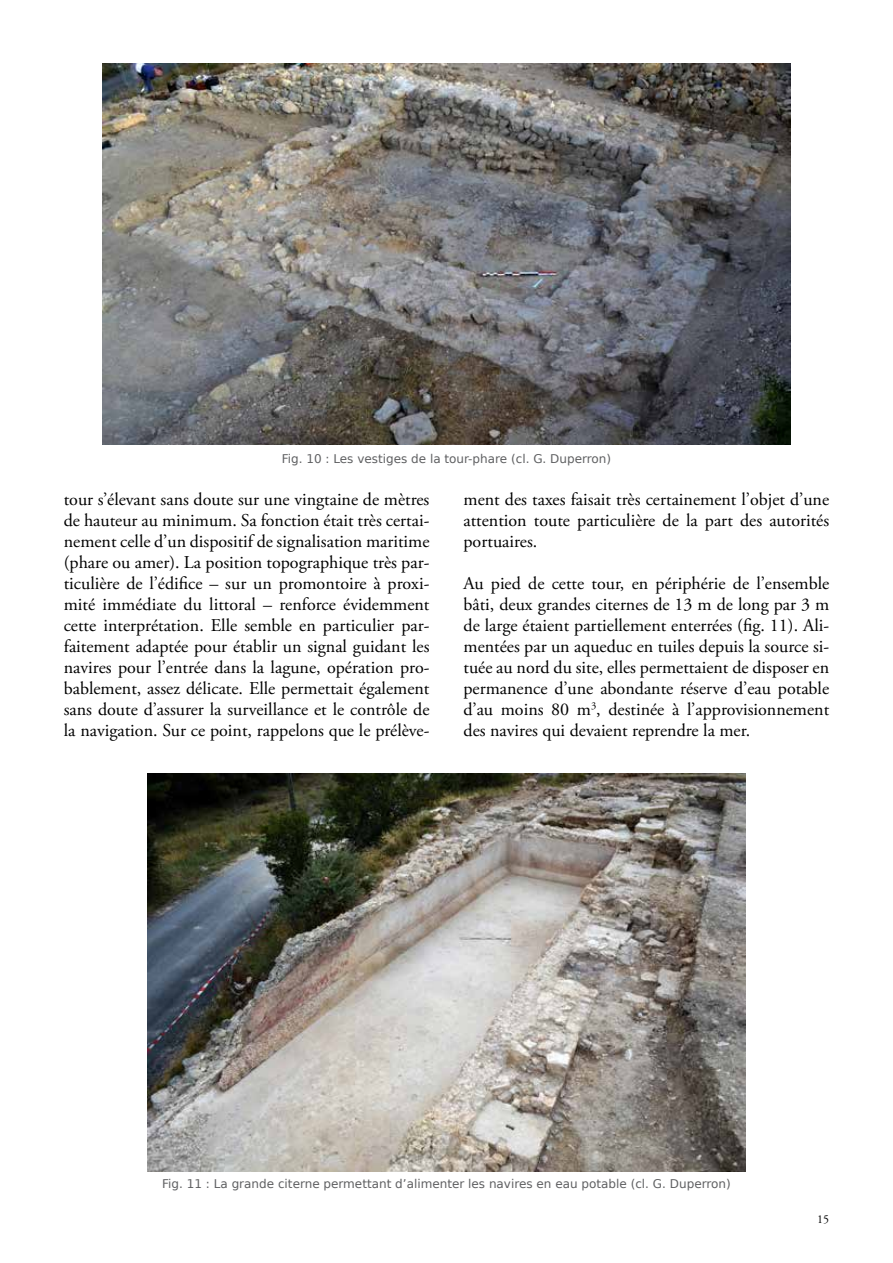
<style>
.page{position:relative;width:893px;height:1263px;background:#fff}
.page>*{position:absolute;margin:0;border:0;box-sizing:border-box;transform-origin:0 0}
.t1{font:18px/21px "Adobe Garamond Pro";color:#000;text-align:justify}
.t2{font:12px "DejaVu Sans";color:#5f6062}
.t3{font:12px "Adobe Garamond Pro";color:#000}
</style>
<div class="page">
<img style="left:103px;top:64px;width:687px;height:380px">
<img style="left:148px;top:774px;width:597px;height:397px">
<p class="t2" style="left:282px;top:448px;width:331px">Fig. 10 : Les vestiges de la tour-phare (cl. G. Duperron)</p>
<p class="t1" style="left:64px;top:489px;width:367px">tour s’élevant sans doute sur une vingtaine de mètres de hauteur au minimum. Sa fonction était très certai&shy;nement celle d’un dispositif de signalisation maritime (phare ou amer). La position topographique très par&shy;ticulière de l’édifice – sur un promontoire à proxi&shy;mité immédiate du littoral – renforce évidemment cette interprétation. Elle semble en particulier par&shy;faitement adaptée pour établir un signal guidant les navires pour l’entrée dans la lagune, opération pro&shy;bablement, assez délicate. Elle permettait également sans doute d’assurer la surveillance et le contrôle de la navigation. Sur ce point, rappelons que le prélève-</p>
<p class="t1" style="left:463px;top:489px;width:367px">ment des taxes faisait très certainement l’objet d’une attention toute particulière de la part des autorités portuaires.</p>
<p class="t1" style="left:463px;top:573px;width:367px">Au pied de cette tour, en périphérie de l’ensemble bâti, deux grandes citernes de 13 m de long par 3 m de large étaient partiellement enterrées (fig. 11). Ali&shy;mentées par un aqueduc en tuiles depuis la source si&shy;tuée au nord du site, elles permettaient de disposer en permanence d’une abondante réserve d’eau potable d’au moins 80 m<sup>3</sup>, destinée à l’approvisionnement des navires qui devaient reprendre la mer.</p>
<p class="t2" style="left:162px;top:1173px;width:570px">Fig. 11 : La grande citerne permettant d’alimenter les navires en eau potable (cl. G. Duperron)</p>
<p class="t3" style="left:817px;top:1212px;width:13px">15</p>
</div>
